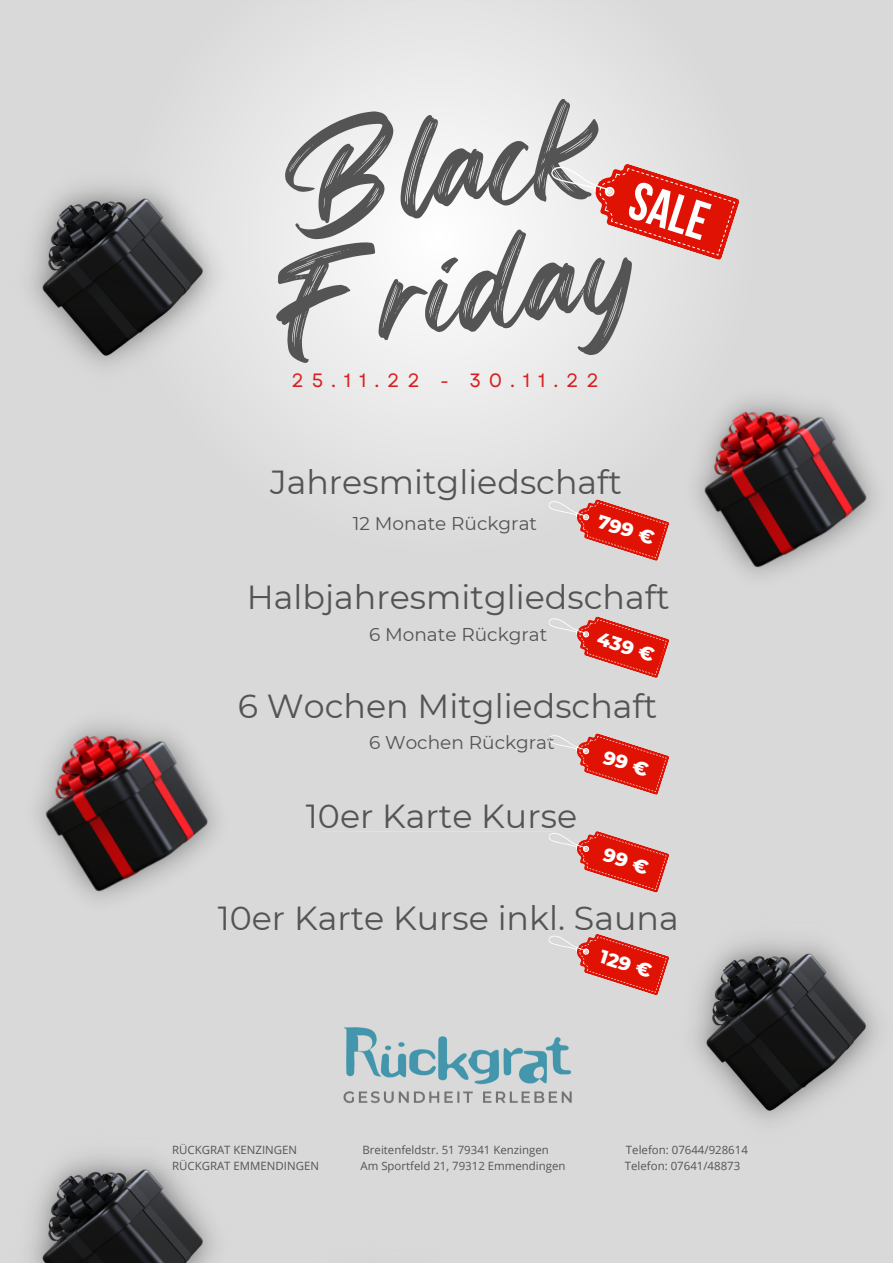
<style>
.page{position:relative;width:893px;height:1263px;background:#d9d9d9}
.page>*{position:absolute;margin:0;border:0;box-sizing:border-box;transform-origin:0 0}
.t1{font:118.2px/123.6px "Regular Brush";color:#545454}
.t2{font:33.3px "Montserrat";color:#545454}
.t3{font:19.27px "Garet";letter-spacing:.405em;color:#d81f20}
.t4{font:800 19.27px "Montserrat";color:#fefefe}
.t5{font:18.52px "Montserrat";color:#545454}
.t6{font:11.4px "Open Sans";color:#545454}
</style>
<div class="page">
<svg style="left:221px;top:7px;width:447px;height:461px;fill:#eaeaea"></svg>
<img style="left:658px;top:362px;width:218px;height:214px">
<img style="left:31px;top:163px;width:202px;height:225px">
<svg style="left:542px;top:146px;width:197px;height:115px"></svg>
<svg style="left:548px;top:934px;width:121px;height:61px"></svg>
<img style="left:695px;top:940px;width:183px;height:181px">
<img style="left:37px;top:723px;width:180px;height:177px">
<img style="left:343px;top:1027px;width:229px;height:77px">
<svg style="left:548px;top:488px;width:122px;height:73px"></svg>
<svg style="left:549px;top:616px;width:120px;height:62px"></svg>
<img style="left:31px;top:1156px;width:184px;height:107px">
<svg style="left:548px;top:831px;width:121px;height:62px"></svg>
<svg style="left:548px;top:733px;width:121px;height:62px"></svg>
<h1 class="t1" style="left:253px;top:120px;width:366px;rotate:-6deg">Black<br>Friday</h1>
<h3 class="t3" style="left:291px;top:367px;width:309px">25.11.22 - 30.11.22</h3>
<h2 class="t2" style="left:270px;top:462px;width:353px">Jahresmitgliedschaft</h2>
<h3 class="t5" style="left:353px;top:512px;width:186px">12 Monate Rückgrat</h3>
<h3 class="t4" style="left:602px;top:509px;width:60px;rotate:18deg">799 €</h3>
<h2 class="t2" style="left:247px;top:576px;width:424px">Halbjahresmitgliedschaft</h2>
<h3 class="t5" style="left:369px;top:623px;width:180px">6 Monate Rückgrat</h3>
<h3 class="t4" style="left:601px;top:626px;width:61px;rotate:18deg">439 €</h3>
<h2 class="t2" style="left:238px;top:686px;width:421px">6 Wochen Mitgliedschaft</h2>
<h3 class="t5" style="left:369px;top:730px;width:187px">6 Wochen Rückgrat</h3>
<h2 class="t2" style="left:306px;top:796px;width:273px">10er Karte Kurse</h2>
<h2 class="t2" style="left:218px;top:898px;width:462px">10er Karte Kurse inkl. Sauna</h2>
<h3 class="t4" style="left:604px;top:944px;width:55px;rotate:18deg">129 €</h3>
<p class="t6" style="left:172px;top:1142px;width:127px">RÜCKGRAT KENZINGEN</p>
<p class="t6" style="left:362px;top:1142px;width:188px">Breitenfeldstr. 51 79341 Kenzingen</p>
<p class="t6" style="left:626px;top:1142px;width:123px">Telefon: 07644/928614</p>
<p class="t6" style="left:172px;top:1157px;width:148px">RÜCKGRAT EMMENDINGEN</p>
<p class="t6" style="left:360px;top:1157px;width:206px">Am Sportfeld 21, 79312 Emmendingen</p>
<p class="t6" style="left:625px;top:1157px;width:117px">Telefon: 07641/48873</p>
</div>
